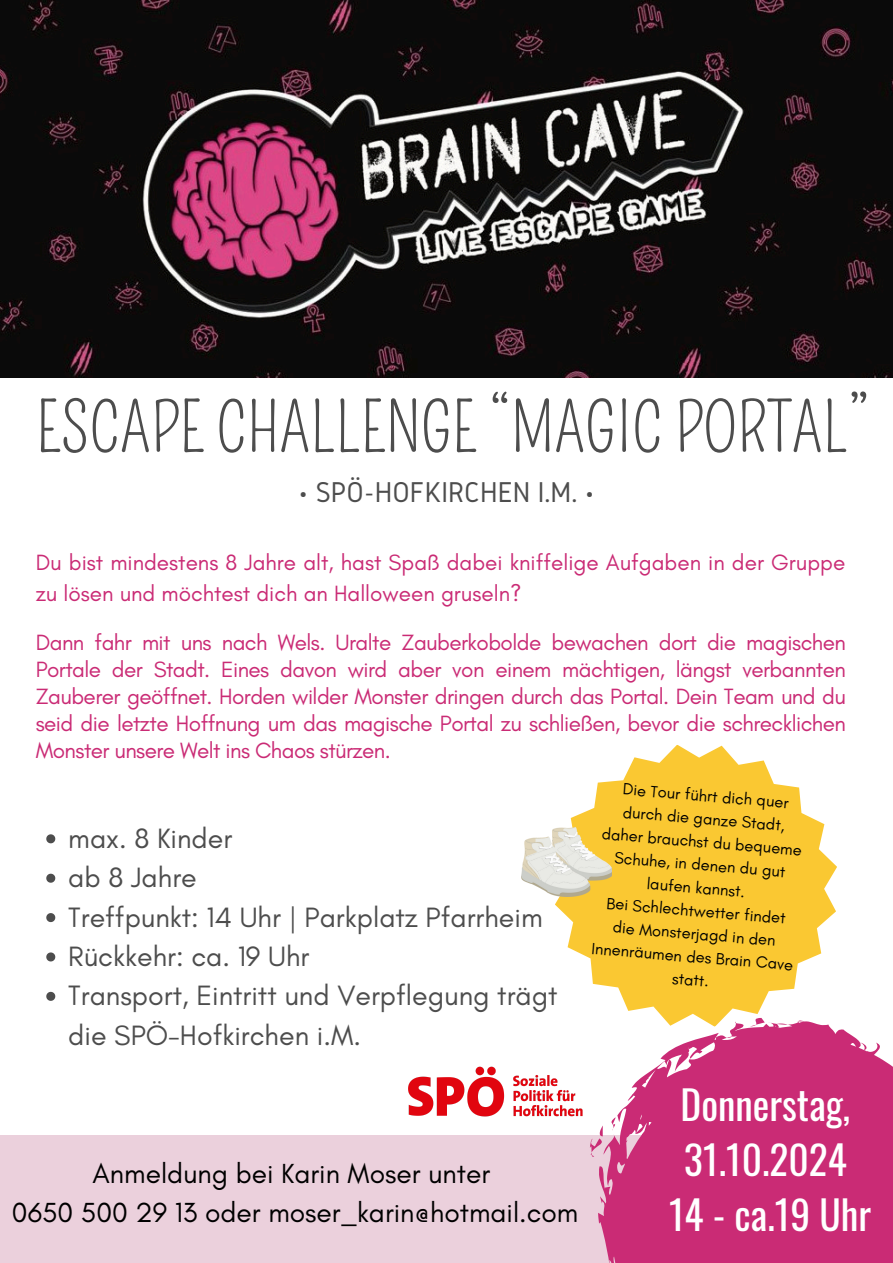
<style>
.page{position:relative;width:893px;height:1263px;background:#fff}
.page>*{position:absolute;margin:0;border:0;box-sizing:border-box;transform-origin:0 0}
.t1{font:67.5px "Pompiere";color:#4d4d4d}
.t2{font:39.45px/55.1px "Oswald";color:#fff;text-align:center}
.t3{font:29.78px "Gidole";color:#4d4d4d}
.t4{font:28.5px/39.4px "Glacial Indifference";color:#4d4d4d}
.t5{font:28.12px/39.4px "Glacial Indifference";color:#000;text-align:center}
.t6{font:22.5px/27px "Glacial Indifference";color:#ca2b75;text-align:justify}
.t7{font:16.5px/23px "Glacial Indifference";color:#000;text-align:center}
</style>
<div class="page">
<div style="left:0;top:1136px;width:889px;height:127px;background:#ebd0dc"></div>
<svg style="left:589px;top:1135px;width:9px;height:22px"></svg>
<svg style="left:598px;top:1027px;width:295px;height:236px;background:#d04485"></svg>
<svg style="left:46px;top:834px;width:9px;height:9px"></svg>
<svg style="left:46px;top:874px;width:9px;height:9px"></svg>
<svg style="left:46px;top:913px;width:9px;height:9px"></svg>
<svg style="left:46px;top:952px;width:9px;height:9px"></svg>
<svg style="left:46px;top:992px;width:9px;height:9px"></svg>
<svg style="left:555px;top:745px;width:282px;height:282px;fill:#fac832"></svg>
<img style="left:408px;top:1066px;width:175px;height:51px">
<img style="left:521px;top:827px;width:91px;height:69px">
<img style="left:0;top:0;width:893px;height:377px">
<p class="t1" style="left:36px;top:389px;width:835px">ESCAPE CHALLENGE “MAGIC PORTAL”</p>
<p class="t3" style="left:298px;top:475px;width:297px">• SPÖ-HOFKIRCHEN I.M. •</p>
<h4 class="t6" style="left:36px;top:546px;width:811px;line-height:31.5px">Du bist mindestens 8 Jahre alt, hast Spaß dabei kniffelige Aufgaben in der Gruppe zu lösen und möchtest dich an Halloween gruseln?</h4>
<p class="t6" style="left:36px;top:629px;width:811px">Dann fahr mit uns nach Wels. Uralte Zauberkobolde bewachen dort die magischen Portale der Stadt. Eines davon wird aber von einem mächtigen, längst verbannten Zauberer geöffnet. Horden wilder Monster dringen durch das Portal. Dein Team und du seid die letzte Hoffnung um das magische Portal zu schließen, bevor die schrecklichen Monster unsere Welt ins Chaos stürzen.</p>
<p class="t4" style="left:68px;top:818px;width:165px">max. 8 Kinder</p>
<h1 class="t4" style="left:68px;top:857px;width:130px">ab 8 Jahre</h1>
<h3 class="t4" style="left:68px;top:897px;width:476px">Treffpunkt: 14 Uhr | Parkplatz Pfarrheim</h3>
<h5 class="t4" style="left:68px;top:936px;width:243px">Rückkehr: ca. 19 Uhr</h5>
<h5 class="t4" style="left:68px;top:976px;width:491px">Transport, Eintritt und Verpflegung trägt die SPÖ-Hofkirchen i.M.</h5>
<p class="t7" style="left:607px;top:775px;width:202px;rotate:5deg">Die Tour führt dich quer durch die ganze Stadt, daher brauchst du bequeme<br>Schuhe, in denen du gut laufen kannst.</p>
<p class="t7" style="left:597px;top:890px;width:204px;rotate:5deg">Bei Schlechtwetter findet die Monsterjagd in den<br>Innenräumen des Brain Cave statt.</p>
<p class="t5" style="left:12px;top:1153px;width:568px">Anmeldung bei Karin Moser unter<br>0650 500 29 13 oder moser_karin@hotmail.com</p>
<p class="t2" style="left:669px;top:1075px;width:203px">Donnerstag,<br>31.10.2024<br>14 - ca.19 Uhr</p>
</div>
